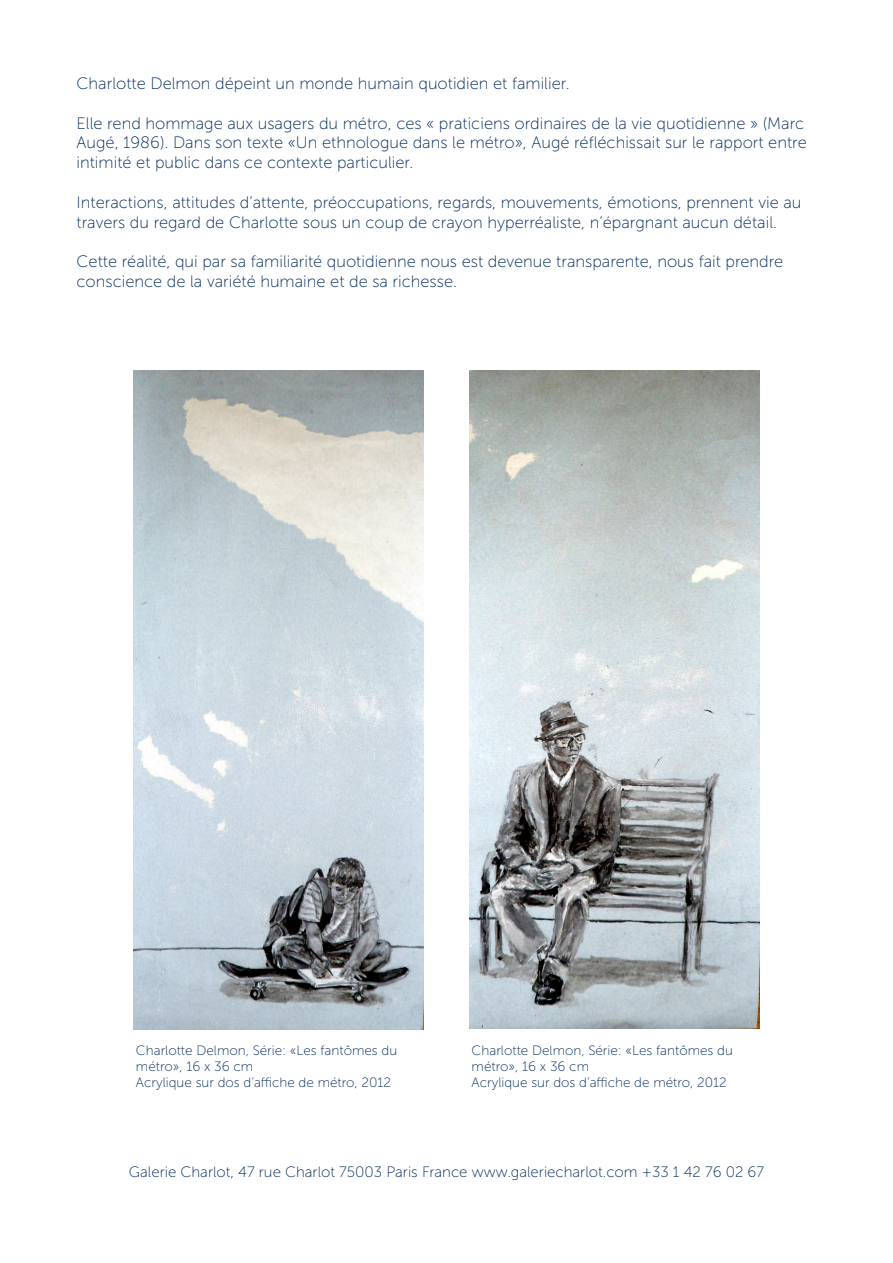
<style>
.page{position:relative;width:893px;height:1263px;background:#fff}
.page>*{position:absolute;margin:0;border:0;box-sizing:border-box;transform-origin:0 0}
.t1{font:16.5px/19.8px "Museo Sans 100";color:#002a5b}
.t2{font:15px "Museo Sans 100";color:#002a5b}
.t3{font:13.5px/16.2px "Museo Sans 100";color:#002a5b}
</style>
<div class="page">
<img style="left:469px;top:371px;width:291px;height:658px">
<img style="left:133px;top:371px;width:291px;height:659px">
<p class="t1" style="left:77px;top:74px;width:495px">Charlotte Delmon dépeint un monde humain quotidien et familier.</p>
<p class="t1" style="left:77px;top:113px;width:732px">Elle rend hommage aux usagers du métro, ces « praticiens ordinaires de la vie quotidienne » (Marc<br>Augé, 1986). Dans son texte «Un ethnologue dans le métro», Augé réfléchissait sur le rapport entre intimité et public dans ce contexte particulier.</p>
<p class="t1" style="left:77px;top:192px;width:726px">Interactions, attitudes d’attente, préoccupations, regards, mouvements, émotions, prennent vie au travers du regard de Charlotte sous un coup de crayon hyperréaliste, n’épargnant aucun détail.</p>
<p class="t1" style="left:77px;top:252px;width:708px">Cette réalité, qui par sa familiarité quotidienne nous est devenue transparente, nous fait prendre conscience de la variété humaine et de sa richesse.</p>
<p class="t3" style="left:136px;top:1042px;width:263px">Charlotte Delmon, Série: «Les fantômes du métro», 16 x 36 cm</p>
<p class="t3" style="left:136px;top:1075px;width:256px">Acrylique sur dos d’affiche de métro, 2012</p>
<p class="t3" style="left:472px;top:1042px;width:263px">Charlotte Delmon, Série: «Les fantômes du métro», 16 x 36 cm</p>
<p class="t3" style="left:472px;top:1075px;width:256px">Acrylique sur dos d’affiche de métro, 2012</p>
<p class="t2" style="left:129px;top:1164px;width:637px">Galerie Charlot, 47 rue Charlot 75003 Paris France www.galeriecharlot.com +33 1 42 76 02 67</p>
</div>
